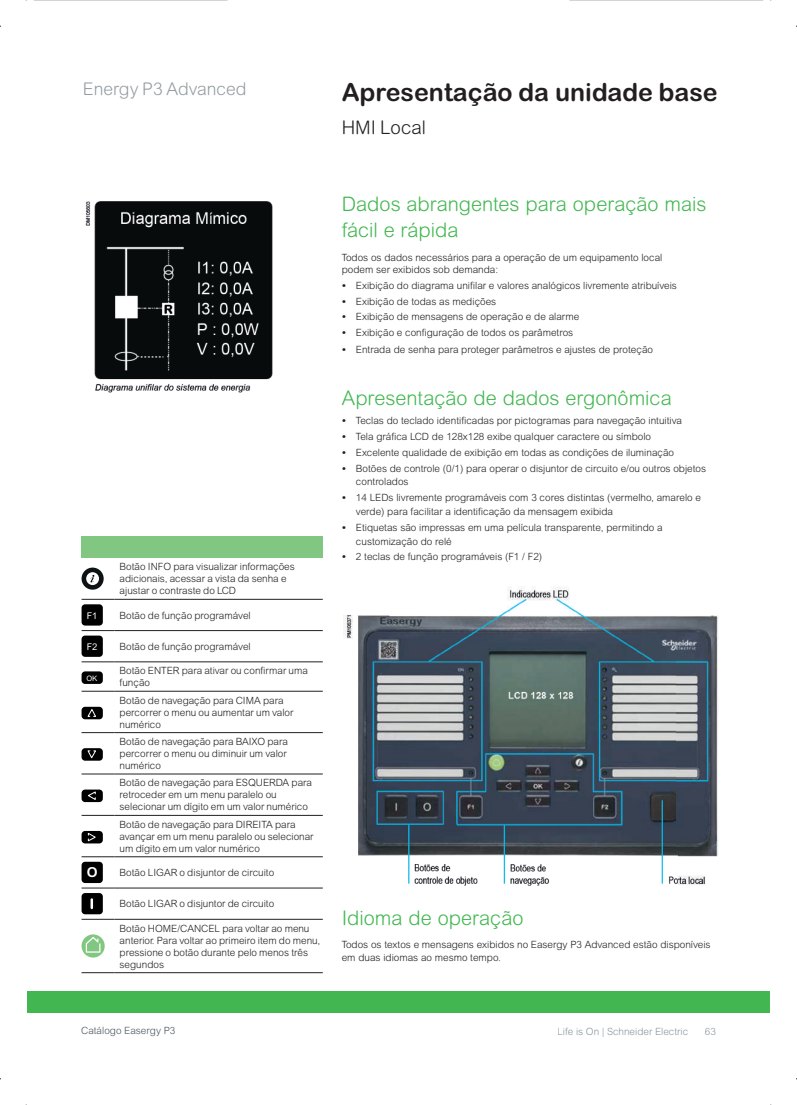
<style>
.page{position:relative;width:797px;height:1105px;background:#fff}
.page>*{position:absolute;margin:0;border:0;box-sizing:border-box;transform-origin:0 0}
.t1{font:700 25px "Arial Rounded MT Pro";color:#231f20}
.t2{font:300 20px/26.2px "Arial Rounded MT Std";color:#42b751}
.t3{font:300 18.75px "Arial Rounded MT Pro";color:#231f20}
.t4{font:300 17.5px "Arial Rounded MT Pro";color:#959ea4}
.t5{font:700 13.75px "Arial Rounded MT Std";color:#fff}
.t6{font:300 10px/12px "Arial Rounded MT Std";color:#231f20}
.t7{font:300 10px "Arial Rounded MT Pro";color:#8c959b}
.t8{font:300 10px "Arial Rounded MT Pro";color:#4d545a}
.t9{font:9.25px "Arial Rounded MT Std";color:#fff}
.t10{font:7.5px "Arial Rounded MT Std";color:#fff}
.s1{font-family:"Arial";font-weight:700;font-style:italic}
</style>
<div class="page">
<div style="left:26px;top:991px;width:744px;height:21px;background:#42b751"></div>
<div style="left:82px;top:536px;width:241px;height:22px;background:#82c781"></div>
<hr style="left:82px;top:599px;width:33px;height:1px;background:#231f20">
<hr style="left:115px;top:599px;width:208px;height:1px;background:#231f20">
<hr style="left:82px;top:630px;width:33px;height:1px;background:#231f20">
<hr style="left:115px;top:630px;width:208px;height:1px;background:#231f20">
<hr style="left:82px;top:662px;width:33px;height:1px;background:#231f20">
<hr style="left:115px;top:662px;width:208px;height:1px;background:#231f20">
<hr style="left:82px;top:691px;width:33px;height:1px;background:#231f20">
<hr style="left:115px;top:691px;width:208px;height:1px;background:#231f20">
<hr style="left:82px;top:732px;width:33px;height:1px;background:#231f20">
<hr style="left:115px;top:732px;width:208px;height:1px;background:#231f20">
<hr style="left:82px;top:774px;width:33px;height:1px;background:#231f20">
<hr style="left:115px;top:774px;width:208px;height:1px;background:#231f20">
<hr style="left:82px;top:815px;width:33px;height:1px;background:#231f20">
<hr style="left:115px;top:815px;width:208px;height:1px;background:#231f20">
<hr style="left:82px;top:856px;width:33px;height:1px;background:#231f20">
<hr style="left:115px;top:856px;width:208px;height:1px;background:#231f20">
<hr style="left:82px;top:888px;width:33px;height:1px;background:#231f20">
<hr style="left:115px;top:888px;width:208px;height:1px;background:#231f20">
<hr style="left:82px;top:919px;width:33px;height:1px;background:#231f20">
<hr style="left:115px;top:919px;width:208px;height:1px;background:#231f20">
<hr style="left:82px;top:972px;width:33px;height:1px;background:#231f20">
<hr style="left:115px;top:972px;width:208px;height:1px;background:#231f20">
<div style="left:82px;top:568px;width:22px;height:22px;background:#0d1214;border-radius:50%"></div>
<svg style="left:86px;top:572px;width:13px;height:13px"></svg>
<svg style="left:90px;top:575px;width:4px;height:7px"></svg>
<div style="left:82px;top:604px;width:21px;height:22px;background:#000001;border-radius:4px"></div>
<div style="left:82px;top:636px;width:21px;height:21px;background:#000001;border-radius:4px"></div>
<div style="left:82px;top:671px;width:21px;height:13px;background:#000001;border-radius:4px"></div>
<div style="left:82px;top:707px;width:21px;height:12px;background:#000001;border-radius:4px"></div>
<svg style="left:87px;top:709px;width:9px;height:8px"></svg>
<div style="left:82px;top:748px;width:21px;height:13px;background:#000001;border-radius:4px"></div>
<svg style="left:87px;top:750px;width:9px;height:9px"></svg>
<div style="left:82px;top:789px;width:21px;height:13px;background:#000001;border-radius:4px"></div>
<svg style="left:88px;top:791px;width:8px;height:9px"></svg>
<div style="left:82px;top:831px;width:21px;height:12px;background:#000001;border-radius:4px"></div>
<svg style="left:87px;top:833px;width:9px;height:9px"></svg>
<div style="left:82px;top:862px;width:21px;height:21px;background:#000001;border-radius:4px"></div>
<div style="left:82px;top:893px;width:21px;height:21px;background:#000001;border-radius:4px"></div>
<svg style="left:90px;top:899px;width:3px;height:9px"></svg>
<div style="left:82px;top:934px;width:23px;height:23px;background:#82c781;border-radius:50%"></div>
<svg style="left:85px;top:936px;width:16px;height:17px"></svg>
<img style="left:85px;top:201px;width:188px;height:192px">
<img style="left:343px;top:587px;width:375px;height:299px">
<h3 class="t4" style="left:83px;top:79px;width:165px">Energy P3 Advanced</h3>
<h1 class="t1" style="left:342px;top:77px;width:377px">Apresentação da unidade base</h1>
<h3 class="t3" style="left:342px;top:116px;width:86px">HMI Local</h3>
<p class="t6" style="left:120px;top:561px;width:177px">Botão INFO para visualizar informações adicionais, acessar a vista da senha e ajustar o contraste do LCD</p>
<p class="t9" style="left:87px;top:610px;width:12px">F1</p>
<p class="t6" style="left:120px;top:609px;width:133px">Botão de função programável</p>
<p class="t9" style="left:87px;top:641px;width:12px">F2</p>
<p class="t6" style="left:120px;top:640px;width:133px">Botão de função programável</p>
<p class="t10" style="left:86px;top:674px;width:13px">OK</p>
<p class="t6" style="left:120px;top:665px;width:190px">Botão ENTER para ativar ou confirmar uma função</p>
<p class="t6" style="left:120px;top:694px;width:175px">Botão de navegação para CIMA para percorrer o menu ou aumentar um valor numérico</p>
<p class="t6" style="left:120px;top:735px;width:170px">Botão de navegação para BAIXO para percorrer o menu ou diminuir um valor numérico</p>
<p class="t6" style="left:120px;top:777px;width:194px">Botão de navegação para ESQUERDA para retroceder em um menu paralelo ou selecionar um dígito em um valor numérico</p>
<p class="t6" style="left:120px;top:818px;width:195px">Botão de navegação para DIREITA para avançar em um menu paralelo ou selecionar um dígito em um valor numérico</p>
<h3 class="t5" style="left:87px;top:864px;width:12px">O</h3>
<p class="t6" style="left:120px;top:866px;width:156px">Botão LIGAR o disjuntor de circuito</p>
<p class="t6" style="left:120px;top:898px;width:156px">Botão LIGAR o disjuntor de circuito</p>
<p class="t6" style="left:120px;top:922px;width:202px">Botão HOME/CANCEL para voltar ao menu anterior. Para voltar ao primeiro item do menu, pressione o botão durante pelo menos três segundos</p>
<h2 class="t2" style="left:342px;top:191px;width:366px">Dados abrangentes para operação mais fácil e rápida</h2>
<p class="t6" style="left:342px;top:251px;width:322px;line-height:12.5px">Todos os dados necessários para a operação de um equipamento local podem ser exibidos sob demanda:</p>
<p class="t6" style="left:342px;top:279px;width:336px"><span class="s1">•</span> Exibição do diagrama unifilar e valores analógicos livremente atribuíveis</p>
<p class="t6" style="left:342px;top:295px;width:156px"><span class="s1">•</span> Exibição de todas as medições</p>
<p class="t6" style="left:342px;top:311px;width:239px"><span class="s1">•</span> Exibição de mensagens de operação e de alarme</p>
<p class="t6" style="left:342px;top:327px;width:233px"><span class="s1">•</span> Exibição e configuração de todos os parâmetros</p>
<p class="t6" style="left:342px;top:343px;width:313px"><span class="s1">•</span> Entrada de senha para proteger parâmetros e ajustes de proteção</p>
<h2 class="t2" style="left:342px;top:384px;width:331px">Apresentação de dados ergonômica</h2>
<p class="t6" style="left:342px;top:414px;width:342px"><span class="s1">•</span> Teclas do teclado identificadas por pictogramas para navegação intuitiva</p>
<p class="t6" style="left:342px;top:430px;width:311px"><span class="s1">•</span> Tela gráfica LCD de 128x128 exibe qualquer caractere ou símbolo</p>
<p class="t6" style="left:342px;top:446px;width:334px"><span class="s1">•</span> Excelente qualidade de exibição em todas as condições de iluminação</p>
<p class="t6" style="left:356px;top:461px;width:351px;line-height:13.8px;text-indent:-14px"><span class="s1">•</span> Botões de controle (0/1) para operar o disjuntor de circuito e/ou outros objetos controlados</p>
<p class="t6" style="left:356px;top:491px;width:346px;line-height:13.8px;text-indent:-14px"><span class="s1">•</span> 14 LEDs livremente programáveis com 3 cores distintas (vermelho, amarelo e verde) para facilitar a identificação da mensagem exibida</p>
<p class="t6" style="left:356px;top:520px;width:308px;line-height:13.8px;text-indent:-14px"><span class="s1">•</span> Etiquetas são impressas em uma película transparente, permitindo a customização do relé</p>
<p class="t6" style="left:342px;top:551px;width:202px"><span class="s1">•</span> 2 teclas de função programáveis (F1 / F2)</p>
<h2 class="t2" style="left:342px;top:905px;width:183px">Idioma de operação</h2>
<p class="t6" style="left:342px;top:938px;width:370px;line-height:12.5px">Todos os textos e mensagens exibidos no Easergy P3 Advanced estão disponíveis em duas idiomas ao mesmo tempo.</p>
<p class="t8" style="left:81px;top:1024px;width:96px">Catálogo Easergy P3</p>
<p class="t7" style="left:557px;top:1025px;width:132px">Life is On | Schneider Electric</p>
<p class="t7" style="left:704px;top:1025px;width:13px">63</p>
</div>
